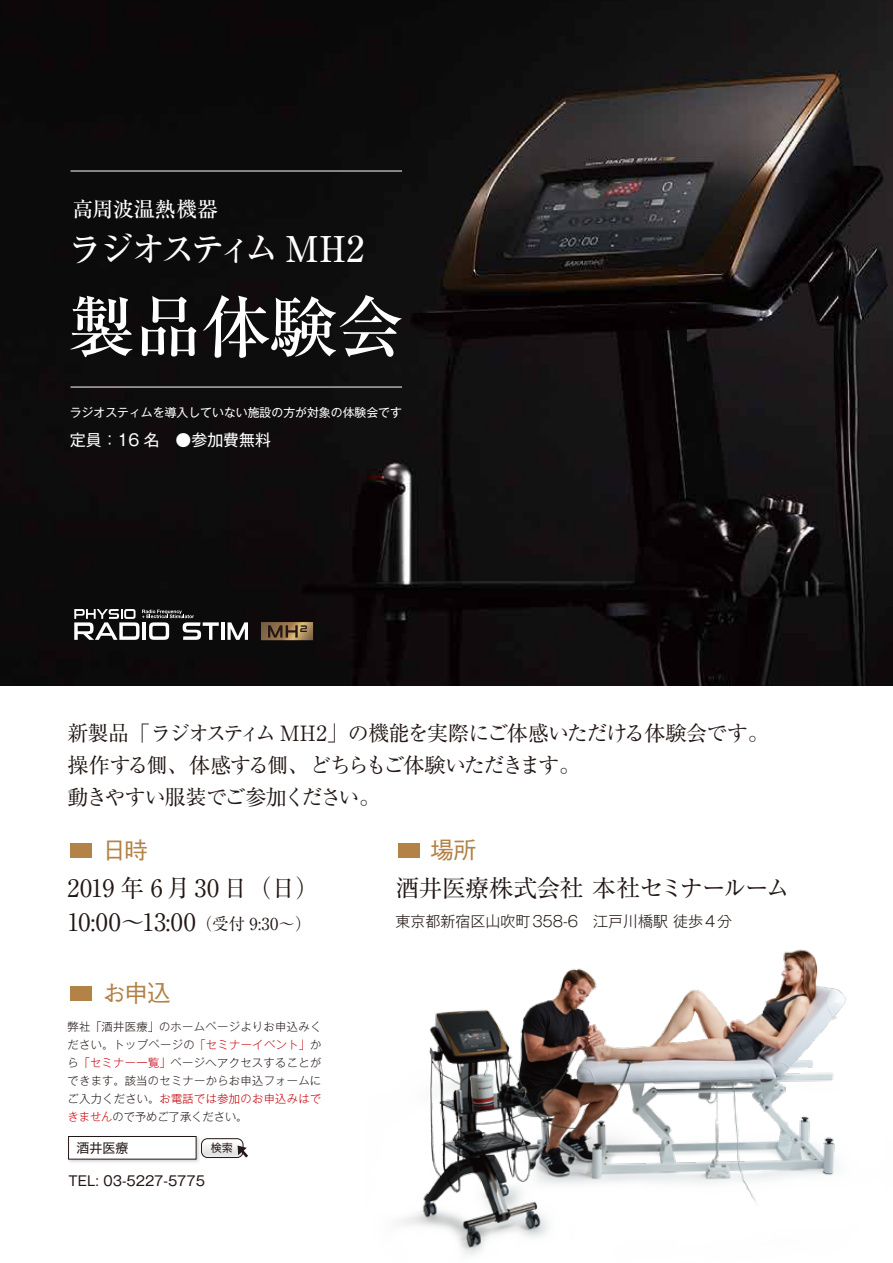
<style>
.page{position:relative;width:893px;height:1263px;background:#fff}
.page>*{position:absolute;margin:0;border:0;box-sizing:border-box;transform-origin:0 0}
.t1{font:500 67.2px "Ryumin Pro";color:#fff}
.t2{font:500 35.55px "Ryumin Pro";letter-spacing:-.145em;color:#fff}
.t3{font:24px/33.8px "Ryumin Pro";letter-spacing:.02em;color:#221815}
.t4{font:24px "Ryumin Pro";letter-spacing:-.025em;color:#221815}
.t5{font:500 24px "Gothic BBB";letter-spacing:-.065em;color:#b28247}
.t6{font:21px/32px "Ryumin Pro";letter-spacing:-.065em;color:#221815}
.t7{font:500 21px "Ryumin Pro";letter-spacing:-.005em;color:#fff}
.t8{font:15.9px "Gothic MB101";color:#fff}
.t9{font:300 15px "Gothic MB101";color:#221815}
.t10{font:13.5px "Gothic MB101";color:#221815}
.t11{font:13.2px "Hira Kaku Std W4";color:#231815}
.t12{font:11.85px "Gothic MB101";color:#fff}
.t13{font:300 11.25px/18px "Gothic MB101";letter-spacing:.03em;color:#221815;text-align:justify}
.t14{font:11.25px "Hira Kaku Std W4";color:#231815}
.s1{font-size:16.5px}
.s2{color:#c7000b}
</style>
<div class="page">
<img style="left:0;top:0;width:893px;height:686px">
<hr style="left:221px;top:622px;width:3px;height:18px;background:#fff">
<svg style="left:227px;top:622px;width:21px;height:18px"></svg>
<svg style="left:74px;top:609px;width:145px;height:31px"></svg>
<svg style="left:261px;top:622px;width:52px;height:18px"></svg>
<hr style="left:70px;top:171px;width:332px;height:1px;background:#fff">
<hr style="left:70px;top:387px;width:332px;height:1px;background:#fff">
<div style="left:70px;top:843px;width:22px;height:15px;background:#b28247"></div>
<div style="left:70px;top:986px;width:22px;height:15px;background:#b28247"></div>
<div style="left:398px;top:843px;width:21px;height:15px;background:#b28247"></div>
<img style="left:401px;top:949px;width:446px;height:306px">
<img style="left:68px;top:1136px;width:132px;height:27px">
<div style="left:68px;top:1136px;width:128px;height:23px;background:#fff;border:1px solid #221815"></div>
<div style="left:201px;top:1138px;width:42px;height:20px;border:1px solid #221815;border-radius:6px"></div>
<svg style="left:201px;top:1139px;width:47px;height:18px"></svg>
<h3 class="t7" style="left:72px;top:192px;width:147px">高周波温熱機器</h3>
<h2 class="t2" style="left:68px;top:220px;width:298px">ラジオスティム MH2</h2>
<h1 class="t1" style="left:68px;top:274px;width:338px">製品体験会</h1>
<p class="t12" style="left:70px;top:404px;width:334px">ラジオスティムを導入していない施設の方が対象の体験会です</p>
<h3 class="t8" style="left:70px;top:429px;width:203px">定員：16 名　●参加費無料</h3>
<h3 class="t6" style="left:68px;top:716px;width:703px">新製品「ラジオスティム MH2」の機能を実際にご体感いただける体験会です。操作する側、体感する側、どちらもご体験いただきます。<br>動きやすい服装でご参加ください。</h3>
<h3 class="t5" style="left:102px;top:836px;width:48px">日時</h3>
<h3 class="t3" style="left:67px;top:870px;width:254px">2019 年 6月30 日（日）<br>10:00～13:00<span class="s1">（受付 9:30～）</span></h3>
<h3 class="t5" style="left:430px;top:836px;width:48px">場所</h3>
<h3 class="t4" style="left:395px;top:869px;width:396px">酒井医療株式会社 本社セミナールーム</h3>
<h3 class="t9" style="left:395px;top:911px;width:338px">東京都新宿区山吹町358-6　江戸川橋駅 徒歩4分</h3>
<h3 class="t5" style="left:102px;top:979px;width:70px">お申込</h3>
<p class="t13" style="left:68px;top:1017px;width:255px">弊社「酒井医療」のホームページよりお申込みください。トップページの<span class="s2">「セミナーイベント」</span>から<span class="s2">「セミナー一覧」</span>ページへアクセスすることができます。該当のセミナーからお申込フォームにご入力ください。<span class="s2">お電話では参加のお申込みはできません</span>ので予めご了承ください。</p>
<p class="t11" style="left:77px;top:1138px;width:53px">酒井医療</p>
<p class="t14" style="left:211px;top:1139px;width:24px">検索</p>
<p class="t10" style="left:69px;top:1171px;width:138px">TEL: 03-5227-5775</p>
</div>
